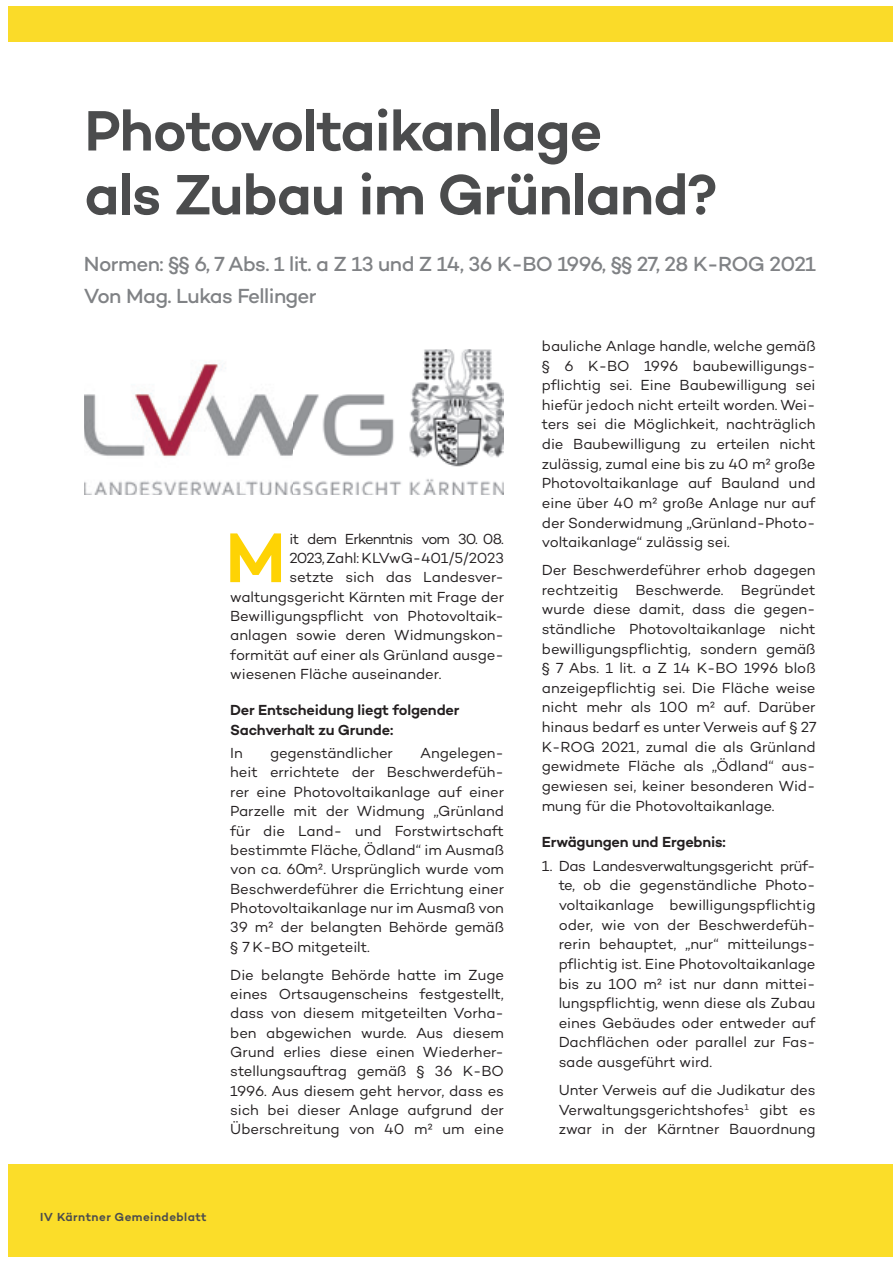
<style>
.page{position:relative;width:893px;height:1263px;background:#fff}
.page>*{position:absolute;margin:0;border:0;box-sizing:border-box;transform-origin:0 0}
.t1{font:600 71.7px "Campton";color:#fed304}
.t2{font:600 57.9px/63.9px "Campton";letter-spacing:-.02em;color:#4b4c4d}
.t3{font:500 20.85px/32.2px "Campton";letter-spacing:-.03em;color:#808285}
.t4{font:14.85px/19.6px "Campton";color:#231f20;text-align:justify}
.t5{font:600 14.85px/19.4px "Campton";letter-spacing:-.01em;color:#231f20}
.t6{font:14.85px "Campton";letter-spacing:-.05em;color:#231f20}
.t7{font:600 11.85px "Campton";letter-spacing:.035em;color:#4b4c4d}
</style>
<div class="page">
<div style="left:9px;top:1164px;width:884px;height:93px;background:#fbdd29"></div>
<div style="left:9px;top:6px;width:884px;height:36px;background:#fadb29"></div>
<img style="left:84px;top:349px;width:420px;height:146px">
<h2 class="t2" style="left:84px;top:105px;width:635px">Photovoltaikanlage<br>als Zubau im Grünland?</h2>
<h3 class="t3" style="left:84px;top:250px;width:733px">Normen: §§ 6, 7 Abs. 1 lit. a Z 13 und Z 14, 36 K-BO 1996, §§ 27, 28 K-ROG 2021<br>Von Mag. Lukas Fellinger</h3>
<h1 class="t1" style="left:225px;top:531px;width:62px">M</h1>
<p class="t6" style="left:290px;top:533px;width:216px">it dem Erkenntnis vom 30. 08.</p>
<p class="t4" style="left:290px;top:549px;width:216px">2023, Zahl: KLVwG-401/5/2023</p>
<p class="t4" style="left:290px;top:569px;width:216px">setzte sich das Landesver-</p>
<p class="t4" style="left:230px;top:588px;width:275px">waltungsgericht Kärnten mit Frage der</p>
<p class="t4" style="left:230px;top:607px;width:275px">Bewilligungspflicht von Photovoltaik-</p>
<p class="t4" style="left:230px;top:627px;width:275px">anlagen sowie deren Widmungskon-</p>
<p class="t4" style="left:230px;top:646px;width:275px">formität auf einer als Grünland ausge-</p>
<p class="t4" style="left:230px;top:666px;width:213px">wiesenen Fläche auseinander.</p>
<p class="t5" style="left:230px;top:702px;width:231px">Der Entscheidung liegt folgender<br>Sachverhalt zu Grunde:</p>
<p class="t4" style="left:230px;top:745px;width:14px">In</p>
<p class="t4" style="left:270px;top:745px;width:124px">gegenständlicher</p>
<p class="t4" style="left:230px;top:745px;width:275px;text-indent:190px">Angelegen&shy;heit errichtete der Beschwerdefüh&shy;rer eine Photovoltaikanlage auf einer Parzelle mit der Widmung „Grünland für die Land- und Forstwirtschaft bestimmte Fläche, Ödland“ im Ausmaß von ca. 60 m². Ursprünglich wurde vom Beschwerdeführer die Errichtung einer Photovoltaikanlage nur im Ausmaß von 39 m² der belangten Behörde gemäß § 7 K-BO mitgeteilt.</p>
<p class="t4" style="left:230px;top:966px;width:275px">Die belangte Behörde hatte im Zuge eines Ortsaugenscheins festgestellt, dass von diesem mitgeteilten Vorha&shy;ben abgewichen wurde. Aus diesem Grund erlies diese einen Wiederher&shy;stellungsauftrag gemäß § 36 K-BO 1996. Aus diesem geht hervor, dass es sich bei dieser Anlage aufgrund der Überschreitung von 40 m² um eine</p>
<p class="t7" style="left:40px;top:1212px;width:168px">IV Kärntner Gemeindeblatt</p>
<p class="t4" style="left:542px;top:338px;width:275px">bauliche Anlage handle, welche gemäß § 6 K-BO 1996 baubewilligungs&shy;pflichtig sei. Eine Baubewilligung sei hiefür jedoch nicht erteilt worden. Wei&shy;ters sei die Möglichkeit, nachträglich die Baubewilligung zu erteilen nicht zulässig, zumal eine bis zu 40 m² große Photovoltaikanlage auf Bauland und eine über 40 m² große Anlage nur auf der Sonderwidmung „Grünland-Photo&shy;voltaikanlage“ zulässig sei.</p>
<p class="t4" style="left:542px;top:562px;width:276px">Der Beschwerdeführer erhob dagegen rechtzeitig Beschwerde. Begründet wurde diese damit, dass die gegen&shy;ständliche Photovoltaikanlage nicht bewilligungspflichtig, sondern gemäß § 7 Abs. 1 lit. a Z 14 K-BO 1996 bloß anzeigepflichtig sei. Die Fläche weise nicht mehr als 100 m² auf. Darüber hinaus bedarf es unter Verweis auf § 27<br>K-ROG 2021, zumal die als Grünland gewidmete Fläche als „Ödland“ aus&shy;gewiesen sei, keiner besonderen Wid&shy;mung für die Photovoltaikanlage.</p>
<p class="t5" style="left:542px;top:834px;width:185px">Erwägungen und Ergebnis:</p>
<p class="t4" style="left:559px;top:857px;width:258px;text-indent:-17px">1. Das Landesverwaltungsgericht prüf&shy;te, ob die gegenständliche Photo&shy;voltaikanlage bewilligungspflichtig oder, wie von der Beschwerdefüh&shy;rerin behauptet, „nur“ mitteilungs&shy;pflichtig ist. Eine Photovoltaikanlage bis zu 100 m² ist nur dann mittei&shy;lungspflichtig, wenn diese als Zubau eines Gebäudes oder entweder auf Dachflächen oder parallel zur Fas&shy;sade ausgeführt wird.</p>
<p class="t4" style="left:559px;top:1082px;width:258px">Unter Verweis auf die Judikatur des Verwaltungsgerichtshofes<sup>1</sup> gibt es zwar in der Kärntner Bauordnung</p>
</div>
